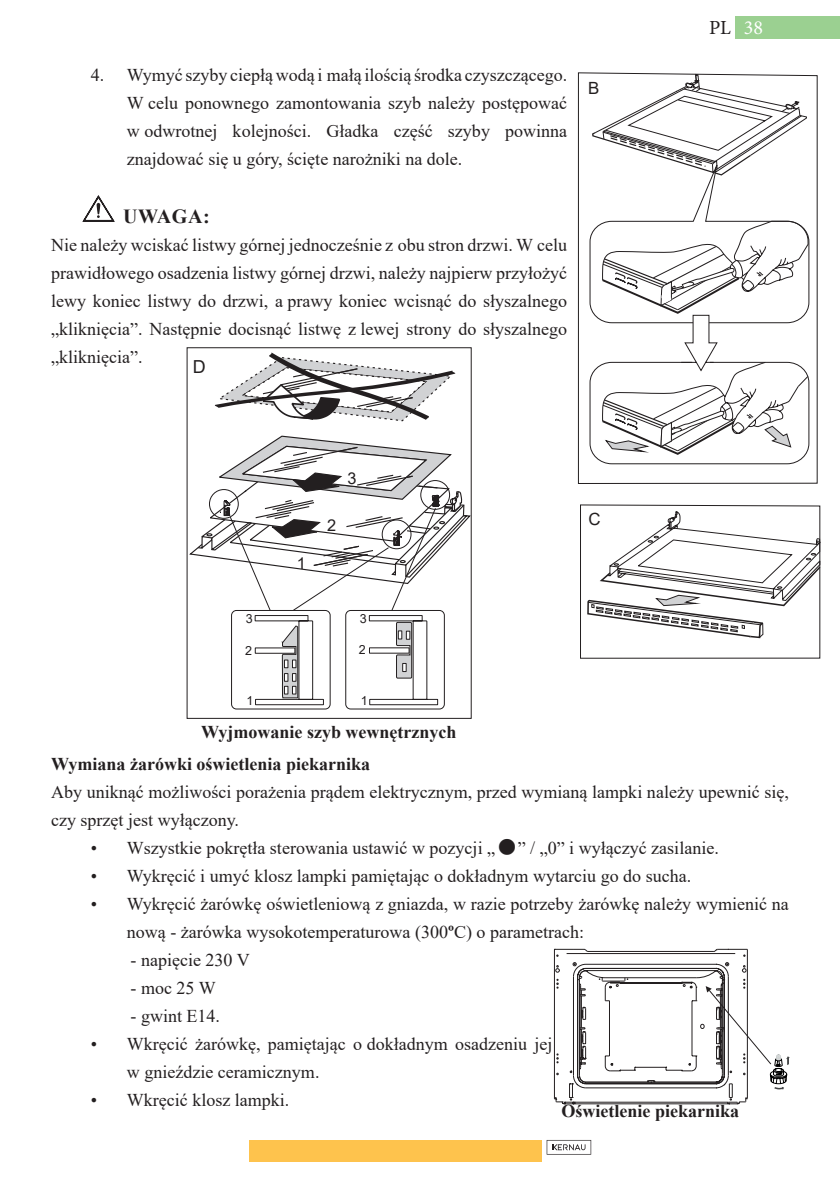
<style>
.page{position:relative;width:840px;height:1191px;background:#fff}
.page>*{position:absolute;margin:0;border:0;box-sizing:border-box;transform-origin:0 0}
.t1{font:27.6px "Wingdings";color:#231f20}
.UWAGA{font:700 20px "Times New Roman";letter-spacing:.035em;color:#231f20}
.t2{font:20px "Minion Pro";color:#231f20}
.ZWYKŁY{font:18px/28px "Times New Roman";color:#231f20}
.ZWYKŁY_BOLD{font:700 18px "Times New Roman";color:#231f20}
.t3{font:18px "Arial";color:#231f20}
.t4{font:16.8px "Arial";color:#231f20}
.t5{font:16.2px "Arial";color:#231f20}
.t6{font:12.6px "Arial";color:#231f20}
.s1{color:#fff}
.s2{font-weight:700}
</style>
<div class="page">
<div style="left:735px;top:17px;width:104px;height:22px;background:#9bd091"></div>
<div style="left:249px;top:1140px;width:292px;height:21px;background:#fec34d"></div>
<svg style="left:546px;top:1140px;width:45px;height:14px"></svg>
<svg style="left:82px;top:195px;width:33px;height:27px"></svg>
<svg style="left:577px;top:72px;width:240px;height:412px"></svg>
<svg style="left:585px;top:74px;width:223px;height:390px"></svg>
<svg style="left:580px;top:504px;width:240px;height:154px"></svg>
<svg style="left:214px;top:352px;width:242px;height:70px"></svg>
<svg style="left:189px;top:434px;width:283px;height:275px"></svg>
<svg style="left:554px;top:949px;width:235px;height:155px"></svg>
<p class="ZWYKŁY" style="left:127px;top:60px;width:441px;text-align:justify;text-indent:-36px">4. Wymyć szyby ciepłą wodą i małą ilością środka czyszczącego.<br>W celu ponownego zamontowania szyb należy postępować w odwrotnej kolejności. Gładka część szyby powinna znajdować się u góry, ścięte narożniki na dole.</p>
<p class="UWAGA" style="left:123px;top:202px;width:88px">UWAGA:</p>
<p class="ZWYKŁY" style="left:51px;top:230px;width:517px;text-align:justify">Nie należy wciskać listwy górnej jednocześnie z obu stron drzwi. W celu prawidłowego osadzenia listwy górnej drzwi, należy najpierw przyłożyć lewy koniec listwy do drzwi, a prawy koniec wcisnąć do słyszalnego „kliknięcia”. Następnie docisnąć listwę z lewej strony do słyszalnego „kliknięcia”.</p>
<p class="t3" style="left:193px;top:354px;width:14px">D</p>
<p class="t4" style="left:587px;top:76px;width:13px">B</p>
<p class="t5" style="left:347px;top:467px;width:11px">3</p>
<p class="t5" style="left:327px;top:513px;width:11px">2</p>
<p class="t5" style="left:297px;top:552px;width:11px">1</p>
<p class="t6" style="left:246px;top:609px;width:8px">3</p>
<p class="t6" style="left:360px;top:609px;width:8px">3</p>
<p class="t6" style="left:245px;top:641px;width:8px">2</p>
<p class="t6" style="left:359px;top:641px;width:8px">2</p>
<p class="t6" style="left:246px;top:692px;width:8px">1</p>
<p class="t6" style="left:360px;top:692px;width:8px">1</p>
<p class="ZWYKŁY_BOLD" style="left:201px;top:719px;width:257px">Wyjmowanie szyb wewnętrznych</p>
<p class="t4" style="left:588px;top:507px;width:14px">C</p>
<p class="t2" style="left:708px;top:15px;width:55px">PL <span class="s1">38</span></p>
<p class="ZWYKŁY_BOLD" style="left:51px;top:751px;width:320px">Wymiana żarówki oświetlenia piekarnika</p>
<p class="ZWYKŁY" style="left:51px;top:777px;width:739px">Aby uniknąć możliwości porażenia prądem elektrycznym, przed wymianą lampki należy upewnić się, czy sprzęt jest wyłączony.</p>
<p class="ZWYKŁY" style="left:91px;top:833px;width:405px">• Wszystkie pokrętła sterowania ustawić w pozycji „</p>
<p class="ZWYKŁY" style="left:517px;top:833px;width:202px">” / „0” i wyłączyć zasilanie.</p>
<p class="ZWYKŁY" style="left:91px;top:861px;width:601px">• Wykręcić i umyć klosz lampki pamiętając o dokładnym wytarciu go do sucha.</p>
<p class="ZWYKŁY" style="left:127px;top:889px;width:663px;text-indent:-36px">• Wykręcić żarówkę oświetleniową z gniazda, w razie potrzeby żarówkę należy wymienić na nową - żarówka wysokotemperaturowa (300<span class="s2">º</span>C) o parametrach:</p>
<p class="ZWYKŁY" style="left:130px;top:945px;width:121px">- napięcie 230 V</p>
<p class="ZWYKŁY" style="left:130px;top:973px;width:87px">- moc 25 W</p>
<p class="ZWYKŁY" style="left:130px;top:1001px;width:91px">- gwint E14.</p>
<p class="ZWYKŁY" style="left:127px;top:1029px;width:427px;text-indent:-36px">• Wkręcić żarówkę, pamiętając o dokładnym osadzeniu jej w gnieździe ceramicznym.</p>
<p class="ZWYKŁY" style="left:91px;top:1085px;width:200px">• Wkręcić klosz lampki.</p>
<h1 class="t1" style="left:496px;top:832px;width:22px">●</h1>
<p class="ZWYKŁY_BOLD" style="left:561px;top:1098px;width:179px">Oświetlenie piekarnika</p>
</div>
